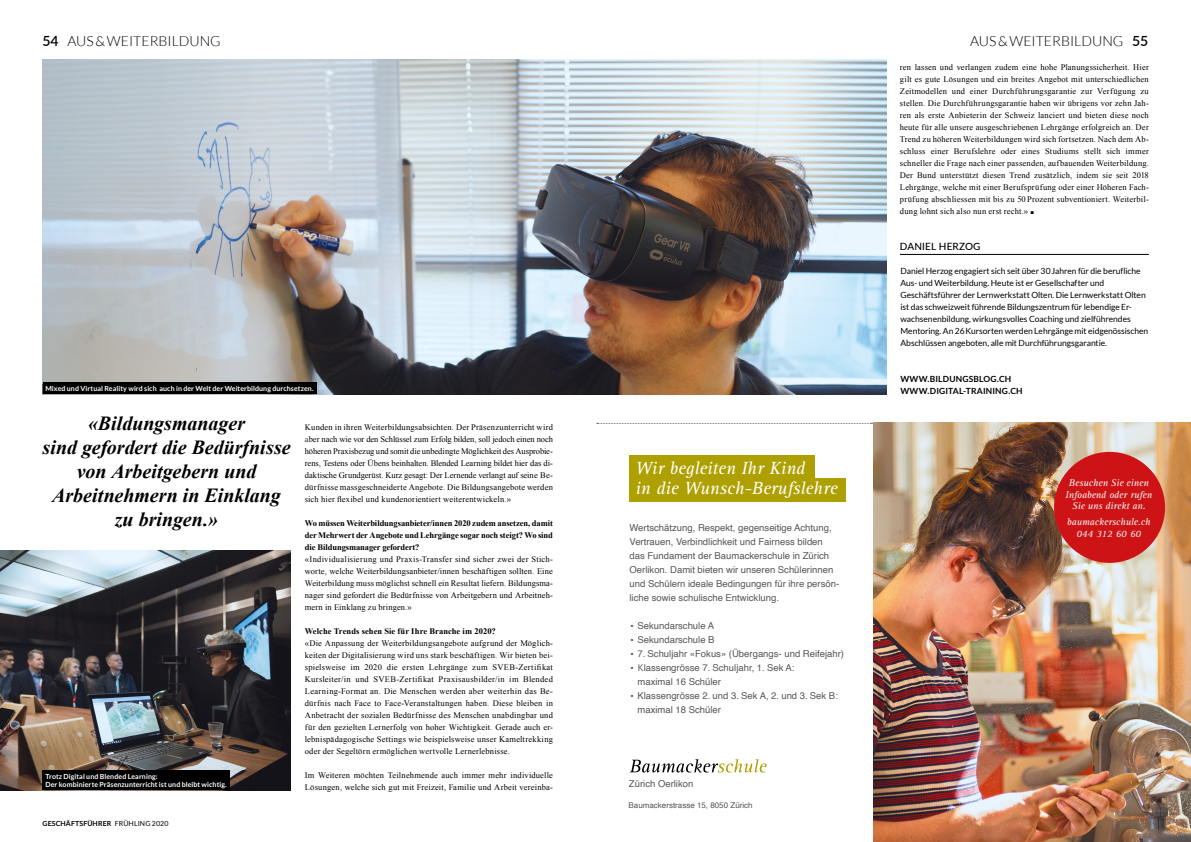
<style>
.page{position:relative;width:1191px;height:842px;background:#fff}
.page>*{position:absolute;margin:0;border:0;box-sizing:border-box;transform-origin:0 0}
.t1{font:italic 700 20px/24px "Times New Roman";color:#000;text-align:center}
.t2{font:italic 18.2px/20.7px "AT Rotis Serif";color:#fff}
.t3{font:300 14px "Lato";color:#000}
.t4{font:italic 10px/11.5px "AT Rotis Serif";color:#fff;text-align:center}
.t5{font:500 10px "Lato";letter-spacing:.015em;color:#000}
.t6{font:9.5px/14px "Helvetica";color:#565656}
.t7{font:8.5px/12px "Times New Roman";letter-spacing:.015em;color:#000;text-align:justify}
.t8{font:8.5px/12px "Lato";letter-spacing:-.005em;color:#000}
.t9{font:700 8.5px/12px "Times New Roman";letter-spacing:-.005em;color:#000;text-align:justify}
.t10{font:700 8.5px/12px "Lato";letter-spacing:.02em;color:#000}
.t11{font:8px "Helvetica";color:#565656}
.t12{font:700 7px/8px "Lato";letter-spacing:.01em;color:#fff}
.t13{font:700 7px "Lato";letter-spacing:.015em;color:#000}
.s1{font-weight:600}
.s2{font-weight:700;font-size:6px}
.s3{font-family:"Helvetica Neue LT Std";font-weight:300;font-size:7px}
.s4{font-weight:400}
.s5{font-family:"Compatil Fact LT"}
</style>
<div class="page">
<svg style="left:630px;top:759px;width:136px;height:13px"></svg>
<div style="left:629px;top:456px;width:185px;height:23px;background:#aea000"></div>
<div style="left:629px;top:478px;width:216px;height:23px;background:#aea000"></div>
<img style="left:873px;top:422px;width:318px;height:420px">
<div style="left:1054px;top:452px;width:111px;height:111px;background:#cd1316;border-radius:50%"></div>
<svg style="left:596px;top:422px;width:276px;height:2px"></svg>
<img style="left:43px;top:60px;width:843px;height:334px">
<hr style="left:900px;top:254px;width:248px;height:1px;background:#000">
<img style="left:0;top:550px;width:291px;height:240px">
<div style="left:43px;top:383px;width:273px;height:11px;background:#000"></div>
<div style="left:43px;top:771px;width:187px;height:19px;background:#000"></div>
<h3 class="t3" style="left:43px;top:33px;width:180px"><span class="s1">54</span> AUS&amp;WEITERBILDUNG</h3>
<h3 class="t3" style="left:970px;top:33px;width:180px">AUS&amp;WEITERBILDUNG <span class="s1">55</span></h3>
<p class="t7" style="left:900px;top:61px;width:250px">ren lassen und verlangen zudem eine hohe Planungssicherheit. Hier gilt es gute Lösungen und ein breites Angebot mit unterschiedlichen Zeitmodellen und einer Durchführungsgarantie zur Verfügung zu stellen. Die Durchführungsgarantie haben wir übrigens vor zehn Jah&shy;ren als erste Anbieterin der Schweiz lanciert und bieten diese noch heute für alle unsere ausgeschriebenen Lehrgänge erfolgreich an. Der Trend zu höheren Weiterbildungen wird sich fortsetzen. Nach dem Ab&shy;schluss einer Berufslehre oder eines Studiums stellt sich immer schneller die Frage nach einer passenden, aufbauenden Weiterbildung.<br>Der Bund unterstützt diesen Trend zusätzlich, indem sie seit 2018<br>Lehrgänge, welche mit einer Berufsprüfung oder einer Höheren Fach&shy;prüfung abschliessen mit bis zu 50 Prozent subventioniert. Weiterbil&shy;dung lohnt sich also nun erst recht.» <span class="s2">■</span></p>
<p class="t12" style="left:45px;top:384px;width:270px">Mixed und Virtual Reality wird sich auch in der Welt der Weiterbildung durchsetzen.</p>
<h1 class="t1" style="left:43px;top:411px;width:249px">«Bildungsmanager<br>sind gefordert die Bedürfnisse von Arbeitgebern und<br>Arbeitnehmern in Einklang zu bringen.»</h1>
<p class="t7" style="left:305px;top:421px;width:250px">Kunden in ihren Weiterbildungsabsichten. Der Präsenzunterricht wird <span class="s3">a</span>ber nach wie vor den Schlüssel zum Erfolg bilden, soll jedoch einen noch höheren Praxisbezug und somit die unbedingte Möglichkeit des Ausprobie&shy;rens, Testens oder Übens beinhalten. Blended Learning bildet hier das di&shy;daktische Grundgerüst. Kurz gesagt: Der Lernende verlangt auf seine Be&shy;dürfnisse massgeschneiderte Angebote. Die Bildungsangebote werden sich hier flexibel und kundenorientiert weiterentwickeln.»</p>
<p class="t9" style="left:305px;top:517px;width:250px">Wo müssen Weiterbildungsanbieter/innen 2020 zudem ansetzen, damit der Mehrwert der Angebote und Lehrgänge sogar noch steigt? Wo sind die Bildungsmanager gefordert?</p>
<p class="t7" style="left:305px;top:553px;width:250px">«Individualisierung und Praxis-Transfer sind sicher zwei der Stich&shy;worte, welche Weiterbildungsanbieter/innen beschäftigen sollten. Eine Weiterbildung muss möglichst schnell ein Resultat liefern. Bildungsma&shy;nager sind gefordert die Bedürfnisse von Arbeitgebern und Arbeitneh&shy;mern in Einklang zu bringen.»</p>
<p class="t9" style="left:305px;top:625px;width:192px">Welche Trends sehen Sie für Ihre Branche im 2020?</p>
<p class="t7" style="left:305px;top:637px;width:250px">«Die Anpassung der Weiterbildungsangebote aufgrund der Möglich&shy;keiten der Digitalisierung wird uns stark beschäftigen. Wir bieten bei&shy;spielsweise im 2020 die ersten Lehrgänge zum SVEB-Zertifikat Kursleiter/in und SVEB-Zertifikat Praxisausbilder/in im Blended Learning-Format an. Die Menschen werden aber weiterhin das Be&shy;dürfnis nach Face to Face-Veranstaltungen haben. Diese bleiben in Anbetracht der sozialen Bedürfnisse des Menschen unabdingbar und für den gezielten Lernerfolg von hoher Wichtigkeit. Gerade auch er&shy;lebnispädagogische Settings wie beispielsweise unser Kameltrekking oder der Segeltörn ermöglichen wertvolle Lernerlebnisse.</p>
<p class="t7" style="left:305px;top:769px;width:250px">Im Weiteren möchten Teilnehmende auch immer mehr individuelle<br>Lösungen, welche sich gut mit Freizeit, Familie und Arbeit vereinba-</p>
<p class="t12" style="left:45px;top:772px;width:183px">Trotz Digital und Blended Learning:<br>Der kombinierte Präsenzunterricht ist und bleibt wichtig.</p>
<p class="t13" style="left:43px;top:819px;width:127px">GESCHÄFTSFÜHRER <span class="s4">FRÜHLING 2020</span></p>
<h2 class="t2" style="left:635px;top:458px;width:203px">Wir begleiten Ihr Kind<br>in die Wunsch-Berufslehre</h2>
<p class="t6" style="left:629px;top:521px;width:211px">Wertschätzung, Respekt, gegenseitige Achtung, Vertrauen, Verbindlichkeit und Fairness bilden das Fundament der Baumackerschule in Zürich Oerlikon. Damit bieten wir unseren Schülerinnen und Schülern ideale Bedingungen für ihre persön&shy;liche sowie schulische Entwicklung.</p>
<p class="t6" style="left:629px;top:619px;width:86px"><span class="s5">•</span> Sekundarschule A</p>
<p class="t6" style="left:629px;top:633px;width:87px"><span class="s5">•</span> Sekundarschule B</p>
<p class="t6" style="left:629px;top:647px;width:216px"><span class="s5">•</span> 7. Schuljahr «Fokus» (Übergangs- und Reifejahr)</p>
<p class="t6" style="left:637px;top:661px;width:158px;text-indent:-8px"><span class="s5">• K</span>lassengrösse 7. Schuljahr, 1. Sek A: maximal 16 Schüler</p>
<p class="t6" style="left:637px;top:689px;width:202px;text-indent:-8px"><span class="s5">•</span> Klassengrösse 2. und 3. Sek A, 2. und 3. Sek B: maximal 18 Schüler</p>
<p class="t6" style="left:629px;top:777px;width:66px">Zürich Oerlikon</p>
<p class="t11" style="left:628px;top:799px;width:126px">Baumackerstrasse 15, 8050 Zürich</p>
<p class="t5" style="left:900px;top:239px;width:82px">DANIEL HERZOG</p>
<p class="t8" style="left:900px;top:265px;width:249px">Daniel Herzog engagiert sich seit über 30Jahren für die berufliche Aus- und Weiterbildung. Heute ist er Gesellschafter und Geschäftsführer der Lernwerkstatt Olten. Die Lernwerkstatt Olten ist das schweizweit führende Bildungszentrum für lebendige Er&shy;wachsenenbildung, wirkungsvolles Coaching und zielführendes Mentoring. An 26Kursorten werden Lehrgänge mit eidgenössischen Abschlüssen angeboten, alle mit Durchführungsgarantie.</p>
<p class="t10" style="left:900px;top:373px;width:124px">WWW.BILDUNGSBLOG.CH<br>WWW.DIGITAL-TRAINING.CH</p>
<p class="t4" style="left:1065px;top:477px;width:88px">Besuchen Sie einen<br>Infoabend oder rufen<br>Sie uns direkt an.</p>
<p class="t4" style="left:1067px;top:516px;width:85px">baumackerschule.ch<br>044 312 60 60</p>
</div>
